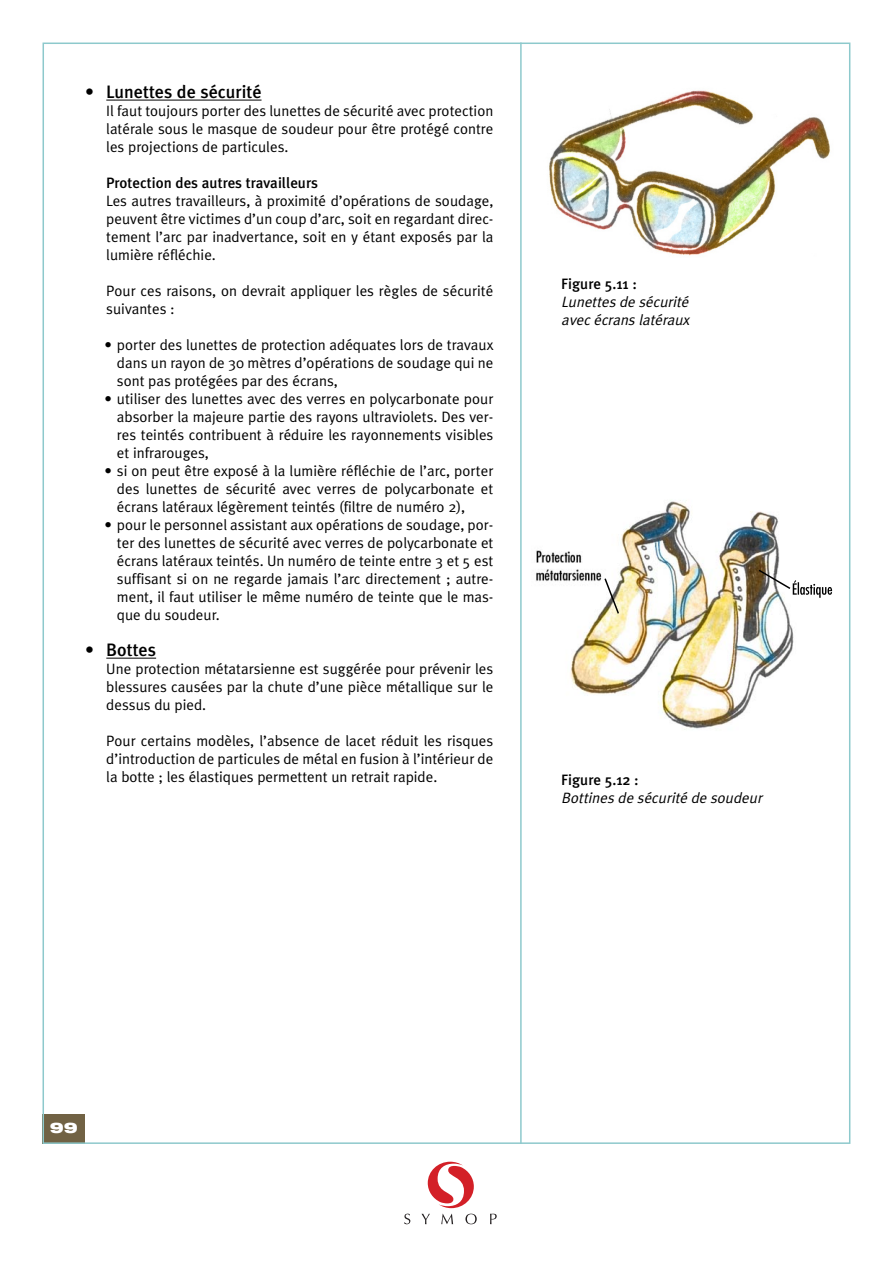
<style>
.page{position:relative;width:893px;height:1263px;background:#fff}
.page>*{position:absolute;margin:0;border:0;box-sizing:border-box;transform-origin:0 0}
.t1{font:500 18px "Meta Plus";color:#000}
.t2{font:15px/18px "Meta Plus Normal";color:#000;text-align:justify}
.t3{font:italic 15px/18px "Meta Plus Normal";color:#000}
.t4{font:500 15px "Meta Plus";color:#000}
.t5{font:900 expanded 14.55px "Helvetica Neue";color:#fff}
</style>
<div class="page">
<div style="left:43px;top:1114px;width:42px;height:30px;background:#716244"></div>
<hr style="left:520px;top:43px;width:2px;height:1101px;background:#8dc9cc">
<svg style="left:428px;top:1162px;width:46px;height:46px"></svg>
<svg style="left:404px;top:1213px;width:6px;height:11px"></svg>
<svg style="left:421px;top:1214px;width:9px;height:10px"></svg>
<svg style="left:441px;top:1214px;width:12px;height:10px"></svg>
<svg style="left:465px;top:1214px;width:12px;height:10px"></svg>
<svg style="left:490px;top:1214px;width:7px;height:10px"></svg>
<img style="left:549px;top:90px;width:281px;height:166px">
<img style="left:536px;top:500px;width:297px;height:230px">
<img style="left:793px;top:580px;width:39px;height:18px">
<hr style="left:115px;top:100px;width:147px;height:1px;background:#000">
<hr style="left:106px;top:658px;width:50px;height:1px;background:#000">
<svg style="left:757px;top:568px;width:35px;height:22px"></svg>
<svg style="left:603px;top:577px;width:17px;height:38px"></svg>
<p class="t1" style="left:85px;top:81px;width:178px">• Lunettes de sécurité</p>
<p class="t2" style="left:106px;top:101px;width:389px">Il faut toujours porter des lunettes de sécurité avec protection latérale sous le masque de soudeur pour être protégé contre les projections de particules.</p>
<p class="t4" style="left:106px;top:174px;width:213px">Protection des autres travailleurs</p>
<p class="t2" style="left:106px;top:191px;width:389px">Les autres travailleurs, à proximité d’opérations de soudage, peuvent être victimes d’un coup d’arc, soit en regardant direc&shy;tement l’arc par inadvertance, soit en y étant exposés par la lumière réfléchie.</p>
<p class="t2" style="left:106px;top:281px;width:389px">Pour ces raisons, on devrait appliquer les règles de sécurité suivantes :</p>
<p class="t2" style="left:117px;top:335px;width:378px;text-indent:-12px">• porter des lunettes de protection adéquates lors de travaux dans un rayon de 30 mètres d’opérations de soudage qui ne sont pas protégées par des écrans,</p>
<p class="t2" style="left:117px;top:389px;width:378px;text-indent:-12px">• utiliser des lunettes avec des verres en polycarbonate pour absorber la majeure partie des rayons ultraviolets. Des ver&shy;res teintés contribuent à réduire les rayonnements visibles et infrarouges,</p>
<p class="t2" style="left:117px;top:461px;width:378px;text-indent:-12px">• si on peut être exposé à la lumière réfléchie de l’arc, porter des lunettes de sécurité avec verres de polycarbonate et écrans latéraux légèrement teintés (filtre de numéro 2),</p>
<p class="t2" style="left:117px;top:515px;width:378px;text-indent:-12px">• pour le personnel assistant aux opérations de soudage, por&shy;ter des lunettes de sécurité avec verres de polycarbonate et écrans latéraux teintés. Un numéro de teinte entre 3 et 5 est suffisant si on ne regarde jamais l’arc directement ; autre&shy;ment, il faut utiliser le même numéro de teinte que le mas&shy;que du soudeur.</p>
<p class="t1" style="left:85px;top:639px;width:73px">• Bottes</p>
<p class="t2" style="left:106px;top:659px;width:389px">Une protection métatarsienne est suggérée pour prévenir les blessures causées par la chute d’une pièce métallique sur le dessus du pied.</p>
<p class="t2" style="left:106px;top:731px;width:389px">Pour certains modèles, l’absence de lacet réduit les risques d’introduction de particules de métal en fusion à l’intérieur de la botte ; les élastiques permettent un retrait rapide.</p>
<p class="t4" style="left:561px;top:275px;width:77px">Figure 5.11 :</p>
<p class="t3" style="left:561px;top:293px;width:131px">Lunettes de sécurité avec écrans latéraux</p>
<p class="t4" style="left:561px;top:771px;width:79px">Figure 5.12 :</p>
<p class="t3" style="left:561px;top:789px;width:205px">Bottines de sécurité de soudeur</p>
<p class="t5" style="left:50px;top:1122px;width:30px">99</p>
</div>
